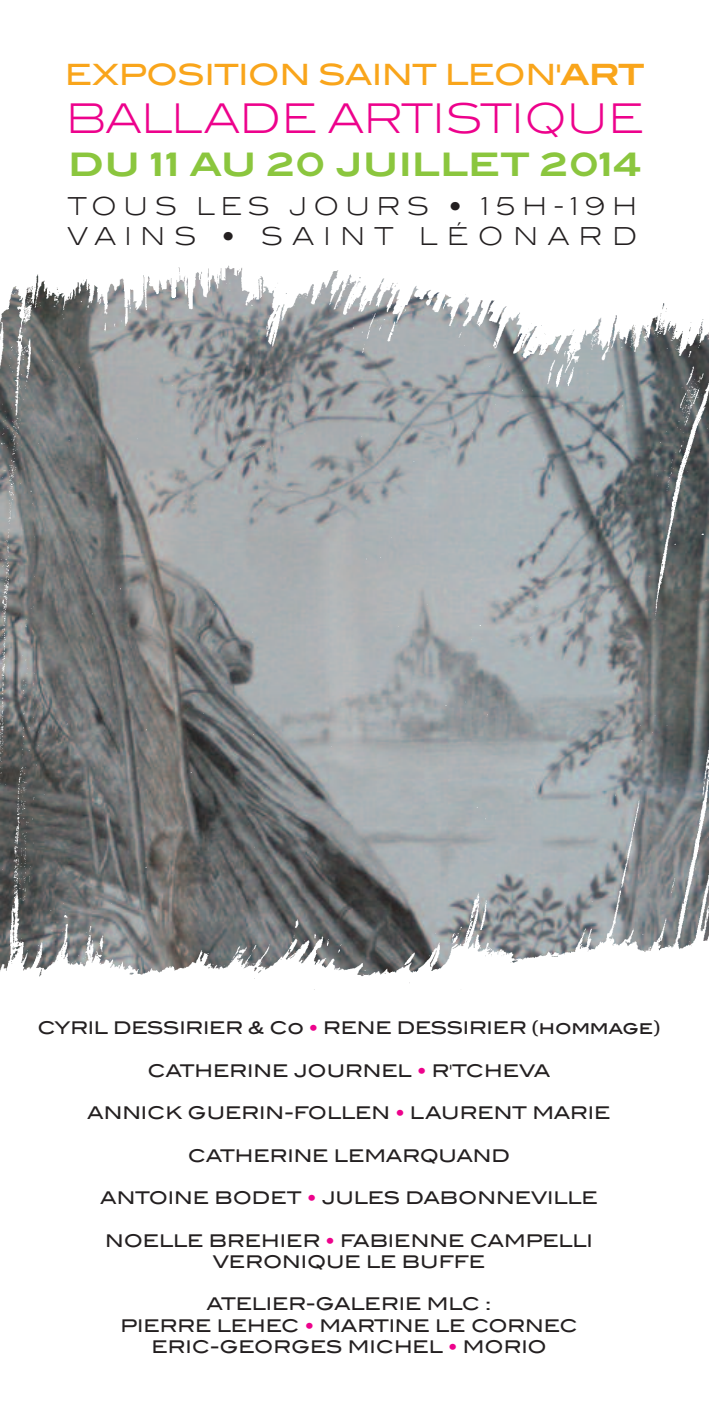
<style>
.page{position:relative;width:709px;height:1418px;background:#fff}
.page>*{position:absolute;margin:0;border:0;box-sizing:border-box;transform-origin:0 0}
.t1{font:300 41px "Blair ITC Std";letter-spacing:-.01em;color:#ed028c}
.t2{font:700 32.25px "Blair ITC Std";letter-spacing:-.005em;color:#8bc63e}
.t3{font:29.25px "Blair ITC Std";letter-spacing:-.025em;color:#f9a51b}
.t4{font:300 24.75px/29.8px "Blair ITC Std";letter-spacing:.285em;color:#231f20}
.t5{font:17.5px/21.2px "Blair ITC Std";letter-spacing:-.01em;color:#231f20;text-align:center}
.s1{font-weight:700}
.s2{color:#ed028c}
</style>
<div class="page">
<img style="left:0;top:265px;width:709px;height:725px">
<h3 class="t3" style="left:65px;top:64px;width:581px">EXPOSITION SAINT LEON<span class="s1">'ART</span></h3>
<h1 class="t1" style="left:66px;top:103px;width:579px">BALLADE ARTISTIQUE</h1>
<h2 class="t2" style="left:68px;top:152px;width:574px">DU 11 AU 20 JUILLET 2014</h2>
<h3 class="t4" style="left:67px;top:193px;width:571px">TOUS LES JOURS • 15H-19H<br>VAINS • SAINT LÉONARD</h3>
<p class="t5" style="left:37px;top:1017px;width:625px">CYRIL DESSIRIER &amp; Co <span class="s2">•</span> RENE DESSIRIER (hommage)</p>
<p class="t5" style="left:147px;top:1060px;width:404px">CATHERINE JOURNEL <span class="s2">•</span> R'TCHEVA</p>
<p class="t5" style="left:87px;top:1102px;width:525px">ANNICK GUERIN-FOLLEN <span class="s2">•</span> LAURENT MARIE</p>
<p class="t5" style="left:188px;top:1145px;width:324px">CATHERINE LEMARQUAND</p>
<p class="t5" style="left:100px;top:1187px;width:499px">ANTOINE BODET <span class="s2">•</span> JULES DABONNEVILLE</p>
<p class="t5" style="left:105px;top:1230px;width:489px">NOELLE BREHIER <span class="s2">•</span> FABIENNE CAMPELLI<br>VERONIQUE LE BUFFE</p>
<p class="t5" style="left:120px;top:1294px;width:459px">ATELIER-GALERIE MLC :<br>PIERRE LEHEC <span class="s2">•</span> MARTINE LE CORNEC<br>ERIC-GEORGES MICHEL <span class="s2">•</span> MORIO</p>
</div>
